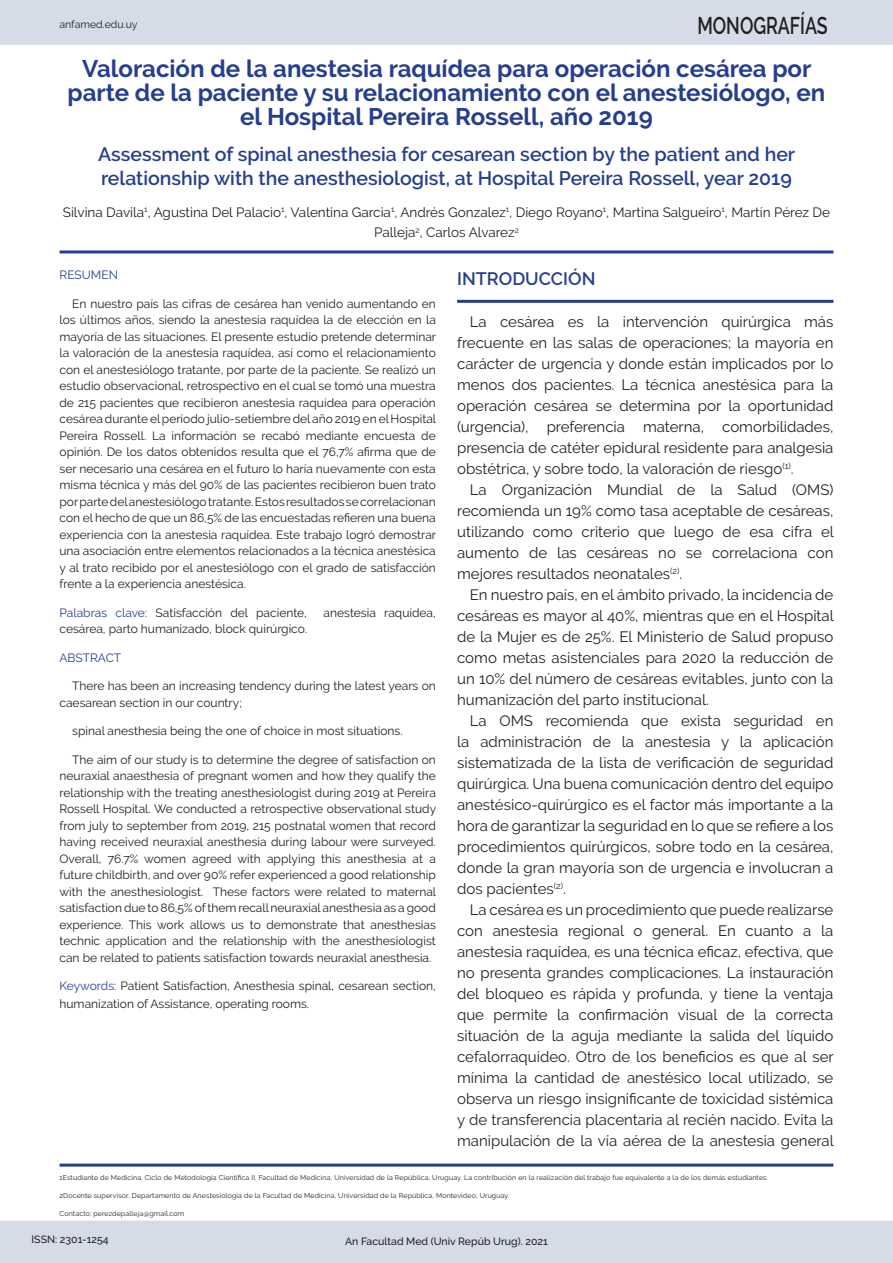
<style>
.page{position:relative;width:893px;height:1263px;background:#fff}
.page>*{position:absolute;margin:0;border:0;box-sizing:border-box;transform-origin:0 0}
.t1{font:600 24.15px "Raleway";color:#231f20;scale:.74 1}
.t2{font:700 24px/24px "Raleway";color:#253f8e;text-align:center}
.t3{font:600 19.5px/24px "Raleway";color:#253f8e}
.t4{font:600 18px "Raleway";color:#253f8e}
.t5{font:15px/21px "Raleway";color:#231f20;text-align:justify}
.t6{font:13.5px/20.2px "Raleway";color:#231f20;text-align:center}
.t7{font:12px/16.5px "Raleway";color:#231f20;text-align:justify}
.t8{font:12px "Raleway";color:#253f8e}
.t9{font:500 10.5px "Raleway";color:#231f20}
.t10{font:10.5px "Raleway";color:#231f20}
.t11{font:7.05px "Raleway";letter-spacing:.02em;color:#231f20}
.s1{color:#253f8e}
</style>
<div class="page">
<div style="left:0;top:1220px;width:893px;height:43px;background:#d5dce8;border:2px solid #d5dce8"></div>
<div style="left:1px;top:1px;width:891px;height:43px;background:#d5dce8"></div>
<div style="left:0;top:0;width:893px;height:45px;border:2px solid #d5dce8"></div>
<hr style="left:60px;top:1163px;width:773px;height:3px;background:#253f8e">
<hr style="left:60px;top:250px;width:773px;height:3px;background:#253f8e">
<hr style="left:457px;top:300px;width:376px;height:3px;background:#253f8e">
<p class="t10" style="left:60px;top:18px;width:80px">anfamed.edu.uy</p>
<p class="t1" style="left:697px;top:11px;width:178px">MONOGRAFÍAS</p>
<p class="t2" style="left:68px;top:56px;width:759px">Valoración de la anestesia raquídea para operación cesárea por parte de la paciente y su relacionamiento con el anestesiólogo, en el Hospital Pereira Rossell, año 2019</p>
<p class="t3" style="left:98px;top:142px;width:698px">Assessment of spinal anesthesia for cesarean section by the patient and her relationship with the anesthesiologist, at Hospital Pereira Rossell, year 2019</p>
<p class="t6" style="left:63px;top:202px;width:769px">Silvina Davila<sup>1</sup>, Agustina Del Palacio<sup>1</sup>, Valentina Garcia<sup>1</sup>, Andrés Gonzalez<sup>1</sup>, Diego Royano<sup>1</sup>, Martina Salgueiro<sup>1</sup>, Martín Pérez De<br>Palleja<sup>2</sup>, Carlos Alvarez<sup>2</sup></p>
<p class="t8" style="left:60px;top:268px;width:60px">RESUMEN</p>
<p class="t7" style="left:60px;top:295px;width:378px;text-indent:13px">En nuestro país las cifras de cesárea han venido aumentando en los últimos años, siendo la anestesia raquídea la de elección en la mayoría de las situaciones. El presente estudio pretende determinar la valoración de la anestesia raquídea, así como el relacionamiento con el anestesiólogo tratante, por parte de la paciente. Se realizó un estudio observacional, retrospectivo en el cual se tomó una muestra de 215 pacientes que recibieron anestesia raquídea para operación cesárea durante el período julio-setiembre del año 2019 en el Hospital Pereira Rossell. La información se recabó mediante encuesta de opinión. De los datos obtenidos resulta que el 76,7% afirma que de ser necesario una cesárea en el futuro lo haría nuevamente con esta misma técnica y más del 90% de las pacientes recibieron buen trato por parte del anestesiólogo tratante. Estos resultados se correlacionan con el hecho de que un 86,5% de las encuestadas refieren una buena experiencia con la anestesia raquídea. Este trabajo logró demostrar una asociación entre elementos relacionados a la técnica anestésica y al trato recibido por el anestesiólogo con el grado de satisfacción frente a la experiencia anestésica.</p>
<p class="t7" style="left:60px;top:604px;width:249px"><span class="s1">Palabras clave:</span> Satisfacción del paciente,</p>
<p class="t7" style="left:324px;top:604px;width:114px">anestesia raquídea,</p>
<p class="t7" style="left:60px;top:621px;width:249px">cesárea, parto humanizado, block quirúrgico.</p>
<p class="t8" style="left:60px;top:650px;width:63px">ABSTRACT</p>
<p class="t7" style="left:60px;top:678px;width:378px;text-indent:13px">There has been an increasing tendency during the latest years on caesarean section in our country;</p>
<p class="t7" style="left:72px;top:723px;width:332px">spinal anesthesia being the one of choice in most situations.</p>
<p class="t7" style="left:60px;top:751px;width:378px;text-indent:13px">The aim of our study is to determine the degree of satisfaction on neuraxial anaesthesia of pregnant women and how they qualify the relationship with the treating anesthesiologist during 2019 at Pereira Rossell Hospital. We conducted a retrospective observational study from july to september from 2019, 215 postnatal women that record having received neuraxial anesthesia during labour were surveyed.<br>Overall, 76.7% women agreed with applying this anesthesia at a future childbirth, and over 90% refer experienced a good relationship with the anesthesiologist. These factors were related to maternal satisfaction due to 86,5% of them recall neuraxial anesthesia as a good experience. This work allows us to demonstrate that anesthesias technic application and the relationship with the anesthesiologist can be related to patients satisfaction towards neuraxial anesthesia.</p>
<p class="t7" style="left:60px;top:977px;width:378px;line-height:18px"><span class="s1">Keywords:</span> Patient Satisfaction, Anesthesia spinal, cesarean section, humanization of Assistance, operating rooms.</p>
<p class="t4" style="left:457px;top:268px;width:140px">INTRODUCCIÓN</p>
<p class="t5" style="left:457px;top:311px;width:378px;text-indent:13px">La cesárea es la intervención quirúrgica más frecuente en las salas de operaciones; la mayoría en carácter de urgencia y donde están implicados por lo menos dos pacientes. La técnica anestésica para la operación cesárea se determina por la oportunidad (urgencia), preferencia materna, comorbilidades, presencia de catéter epidural residente para analgesia obstétrica, y sobre todo, la valoración de riesgo<sup>(1)</sup>.</p>
<p class="t5" style="left:457px;top:479px;width:378px;text-indent:13px">La Organización Mundial de la Salud (OMS) recomienda un 19% como tasa aceptable de cesáreas, utilizando como criterio que luego de esa cifra el aumento de las cesáreas no se correlaciona con mejores resultados neonatales<sup>(2)</sup>.</p>
<p class="t5" style="left:457px;top:584px;width:378px;text-indent:13px">En nuestro país, en el ámbito privado, la incidencia de cesáreas es mayor al 40%, mientras que en el Hospital de la Mujer es de 25%. El Ministerio de Salud propuso como metas asistenciales para 2020 la reducción de un 10% del número de cesáreas evitables, junto con la humanización del parto institucional.</p>
<p class="t5" style="left:457px;top:710px;width:378px;text-indent:13px">La OMS recomienda que exista seguridad en la administración de la anestesia y la aplicación sistematizada de la lista de verificación de seguridad quirúrgica. Una buena comunicación dentro del equipo anestésico-quirúrgico es el factor más importante a la hora de garantizar la seguridad en lo que se refiere a los procedimientos quirúrgicos, sobre todo en la cesárea, donde la gran mayoría son de urgencia e involucran a dos pacientes<sup>(2)</sup>.</p>
<p class="t5" style="left:457px;top:899px;width:378px;text-indent:13px">La cesárea es un procedimiento que puede realizarse con anestesia regional o general. En cuanto a la anestesia raquídea, es una técnica eficaz, efectiva, que no presenta grandes complicaciones. La instauración del bloqueo es rápida y profunda, y tiene la ventaja que permite la confirmación visual de la correcta situación de la aguja mediante la salida del líquido cefalorraquídeo. Otro de los beneficios es que al ser mínima la cantidad de anestésico local utilizado, se observa un riesgo insignificante de toxicidad sistémica y de transferencia placentaria al recién nacido. Evita la manipulación de la vía aérea de la anestesia general</p>
<p class="t11" style="left:60px;top:1173px;width:710px">1Estudiante de Medicina, Ciclo de Metodología Científica II, Facultad de Medicina, Universidad de la República, Uruguay. La contribución en la realización del trabajo fue equivalente a la de los demás estudiantes.</p>
<p class="t11" style="left:60px;top:1191px;width:451px">2Docente supervisor. Departamento de Anestesiología de la Facultad de Medicina, Universidad de la República, Montevideo, Uruguay.</p>
<p class="t11" style="left:60px;top:1209px;width:126px">Contacto: perezdepalleja@gmail.com</p>
<p class="t9" style="left:32px;top:1233px;width:79px">ISSN: 2301-1254</p>
<p class="t9" style="left:345px;top:1235px;width:204px">An Facultad Med (Univ Repúb Urug). 2021</p>
</div>
